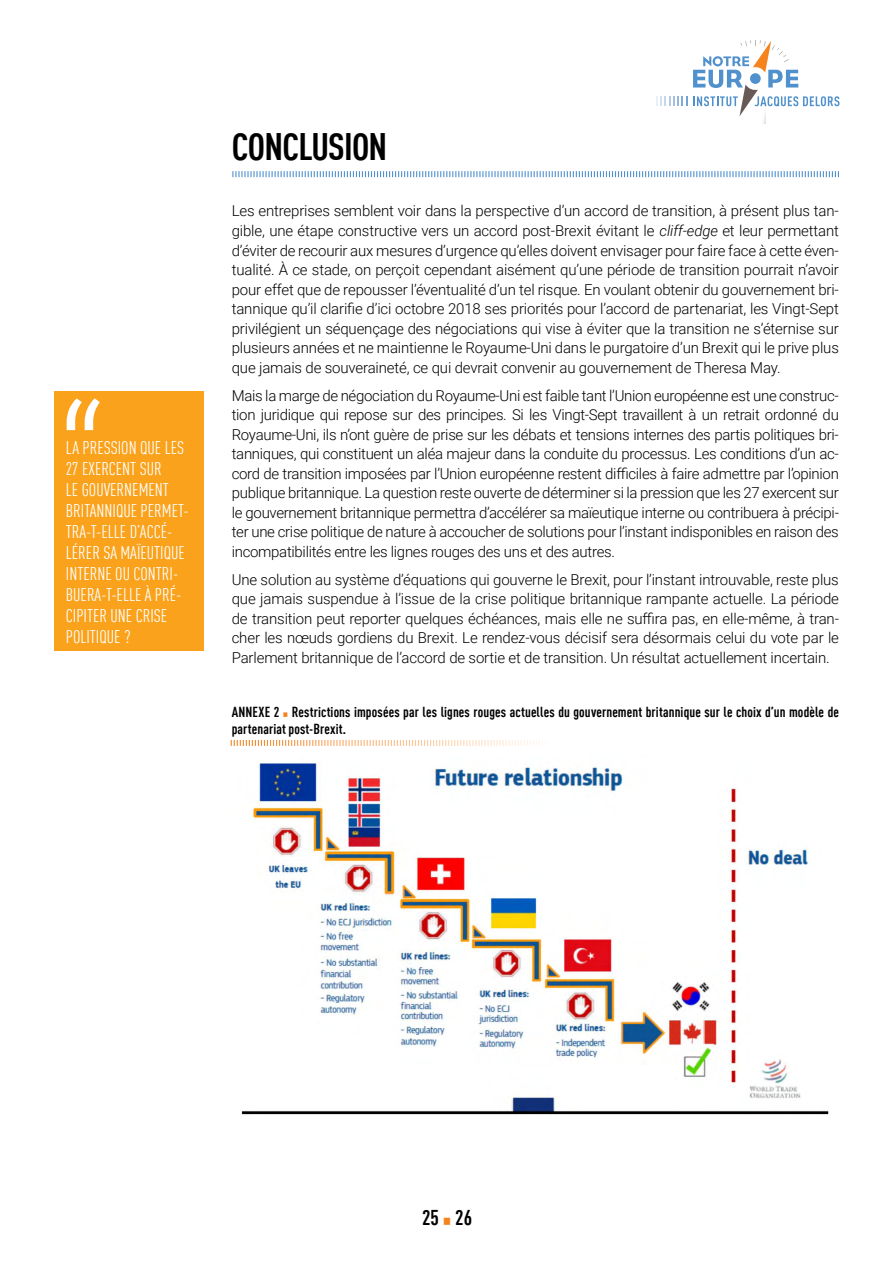
<style>
.page{position:relative;width:893px;height:1263px;background:#fff}
.page>*{position:absolute;margin:0;border:0;box-sizing:border-box;transform-origin:0 0}
.t1{font:300 150px "Roboto";color:#fff}
.t2{font:700 condensed 37.5px "DIN Offc Pro";letter-spacing:-.02em;color:#000}
.t3{font:700 condensed 21px "DIN Offc Pro";color:#000}
.t4{font:condensed 18px/21px "DIN Offc Pro";color:#fff}
.t5{font:300 15px/19.5px "Roboto";letter-spacing:-.01em;color:#000;text-align:justify}
.t6{font:700 condensed 14.25px/17.2px "DIN Offc Pro";letter-spacing:.01em;color:#000}
.s1{font-style:italic}
.s2{font-family:"DejaVu Serif Condensed";font-weight:400;font-stretch:normal;font-size:9px;color:#f5841f}
.s3{font-family:"DejaVu Serif Condensed";font-weight:400;font-stretch:normal;font-size:14.25px;color:#f5841f}
</style>
<div class="page">
<svg style="left:656px;top:96px;width:31px;height:10px"></svg>
<svg style="left:693px;top:40px;width:146px;height:76px"></svg>
<img style="left:241px;top:762px;width:588px;height:353px">
<svg style="left:231px;top:740px;width:309px;height:6px"></svg>
<div style="left:54px;top:391px;width:150px;height:260px;background:#faa21b"></div>
<svg style="left:232px;top:171px;width:607px;height:7px"></svg>
<h1 class="t1" style="left:60px;top:354px;width:45px">“</h1>
<p class="t4" style="left:66px;top:436px;width:124px">LA PRESSION QUE LES<br>27 EXERCENT SUR<br>LE GOUVERNEMENT<br>BRITANNIQUE PERMET-<br>TRA-T-ELLE D’ACCÉ-<br>LÉRER SA MAÏEUTIQUE<br>INTERNE OU CONTRI-<br>BUERA-T-ELLE À PRÉ-<br>CIPITER UNE CRISE<br>POLITIQUE ?</p>
<h2 class="t2" style="left:232px;top:119px;width:157px">CONCLUSION</h2>
<p class="t5" style="left:232px;top:201px;width:609px">Les entreprises semblent voir dans la perspective d’un accord de transition, à présent plus tan&shy;gible, une étape constructive vers un accord post-Brexit évitant le <span class="s1">cliff-edge</span> et leur permettant d’éviter de recourir aux mesures d’urgence qu’elles doivent envisager pour faire face à cette éven&shy;tualité. À ce stade, on perçoit cependant aisément qu’une période de transition pourrait n’avoir pour effet que de repousser l’éventualité d’un tel risque. En voulant obtenir du gouvernement bri&shy;tannique qu’il clarifie d’ici octobre 2018 ses priorités pour l’accord de partenariat, les Vingt-Sept privilégient un séquençage des négociations qui vise à éviter que la transition ne s’éternise sur plusieurs années et ne maintienne le Royaume-Uni dans le purgatoire d’un Brexit qui le prive plus que jamais de souveraineté, ce qui devrait convenir au gouvernement de Theresa May.</p>
<p class="t5" style="left:232px;top:385px;width:609px">Mais la marge de négociation du Royaume-Uni est faible tant l’Union européenne est une construc&shy;tion juridique qui repose sur des principes. Si les Vingt-Sept travaillent à un retrait ordonné du Royaume-Uni, ils n’ont guère de prise sur les débats et tensions internes des partis politiques bri&shy;tanniques, qui constituent un aléa majeur dans la conduite du processus. Les conditions d’un ac&shy;cord de transition imposées par l’Union européenne restent difficiles à faire admettre par l’opinion publique britannique. La question reste ouverte de déterminer si la pression que les 27 exercent sur le gouvernement britannique permettra d’accélérer sa maïeutique interne ou contribuera à précipi&shy;ter une crise politique de nature à accoucher de solutions pour l’instant indisponibles en raison des incompatibilités entre les lignes rouges des uns et des autres.</p>
<p class="t5" style="left:232px;top:569px;width:609px">Une solution au système d’équations qui gouverne le Brexit, pour l’instant introuvable, reste plus que jamais suspendue à l’issue de la crise politique britannique rampante actuelle. La période de transition peut reporter quelques échéances, mais elle ne suffira pas, en elle-même, à tran&shy;cher les nœuds gordiens du Brexit. Le rendez-vous décisif sera désormais celui du vote par le Parlement britannique de l’accord de sortie et de transition. Un résultat actuellement incertain.</p>
<p class="t6" style="left:232px;top:702px;width:609px">ANNEXE 2 <span class="s2">▪</span> Restrictions imposées par les lignes rouges actuelles du gouvernement britannique sur le choix d’un modèle de partenariat post-Brexit.</p>
<h3 class="t3" style="left:422px;top:1202px;width:51px">25 <span class="s3">▪</span> 26</h3>
</div>
